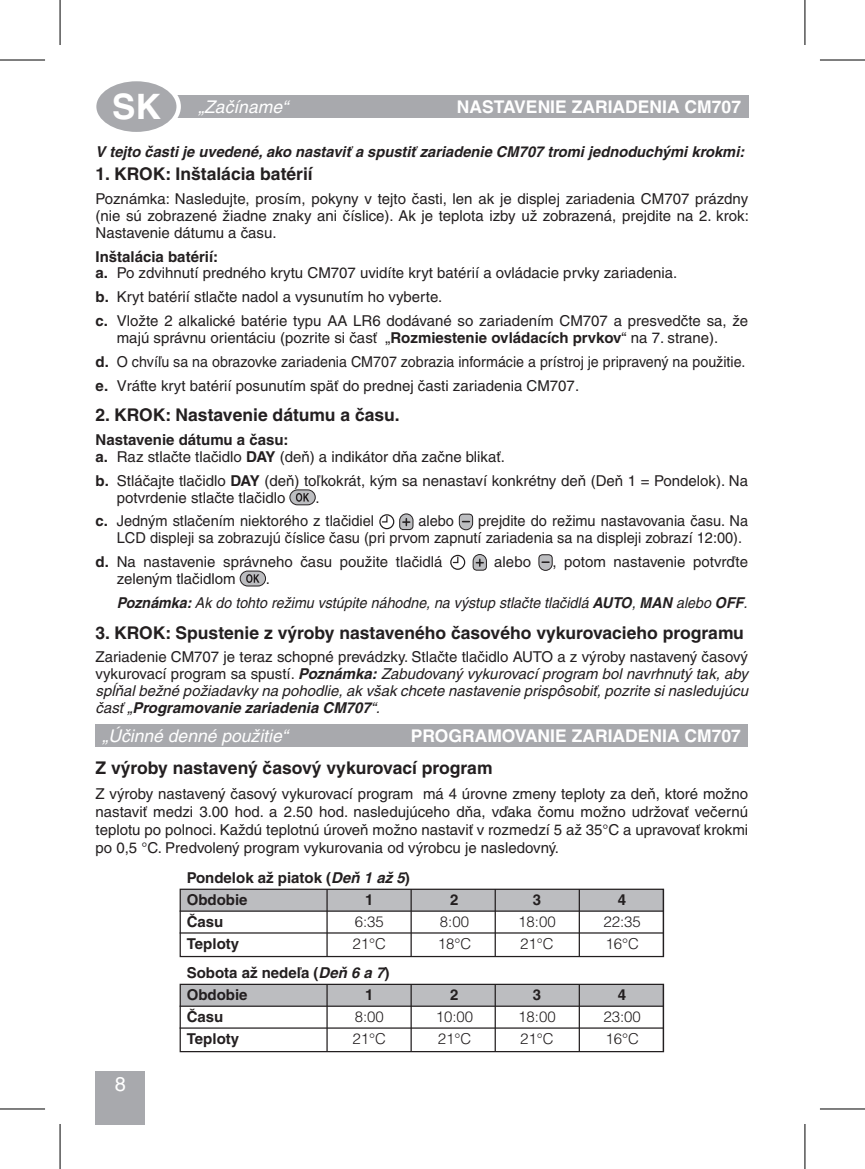
<style>
.page{position:relative;width:865px;height:1169px;background:#fff}
.page>*{position:absolute;margin:0;border:0;box-sizing:border-box;transform-origin:0 0}
.t1{font:20px "Helvetica LT Std";color:#fff}
.t2{font:700 17.5px "Helvetica CE";color:#231f20}
.t3{font:700 17.5px "Helvetica CE";color:#fff}
.t4{font:italic 17.5px "Helvetica CE";color:#fff}
.t5{font:15px/16.8px "Helvetica CE";color:#231f20}
.t6{font:italic 15px/16.8px "Helvetica CE";color:#231f20;text-align:justify}
.t7{font:700 15px/22px "Helvetica CE";color:#231f20}
.t8{font:italic 15px/23.8px "Helvetica CE";color:#231f20;scale:.95 1}
.t9{font:italic 700 15px "Helvetica CE";color:#231f20}
.t10{font:300 15px "Helvetica LT Std";color:#231f20}
.t11{font:700 15px "Helvetica LT Std";color:#231f20}
.s1{font-family:"Helvetica LT Std";font-weight:700;font-style:normal;font-size:35px}
.s2{font-weight:700}
.s3{font-style:normal}
.s4{font-style:italic}
</style>
<div class="page">
<div style="left:95px;top:1072px;width:50px;height:53px;background:#a8a9ad"></div>
<div style="left:163px;top:95px;width:584px;height:23px;background:#a8a9ad"></div>
<div style="left:94px;top:79px;width:85px;height:55px;background:#a8a9ad;border-radius:50%"></div>
<div style="left:92px;top:77px;width:89px;height:59px;border:4px solid #fff;border-radius:50%"></div>
<svg style="left:289px;top:489px;width:27px;height:16px"></svg>
<div style="left:379px;top:514px;width:15px;height:15px;border:1px solid #231f20;border-radius:50%"></div>
<svg style="left:381px;top:515px;width:7px;height:8px"></svg>
<svg style="left:399px;top:513px;width:14px;height:17px"></svg>
<svg style="left:458px;top:514px;width:15px;height:16px"></svg>
<div style="left:450px;top:555px;width:15px;height:15px;border:1px solid #231f20;border-radius:50%"></div>
<svg style="left:452px;top:556px;width:7px;height:8px"></svg>
<svg style="left:472px;top:554px;width:14px;height:16px"></svg>
<svg style="left:538px;top:555px;width:14px;height:16px"></svg>
<svg style="left:239px;top:570px;width:27px;height:17px"></svg>
<div style="left:95px;top:724px;width:652px;height:23px;background:#a8a9ad"></div>
<div style="left:180px;top:889px;width:482px;height:21px;background:#bcbdc0"></div>
<div style="left:179px;top:889px;width:484px;height:68px;border:1px solid #231f20"></div>
<hr style="left:179px;top:910px;width:484px;height:2px;background:#231f20">
<hr style="left:179px;top:932px;width:484px;height:1px;background:#231f20">
<hr style="left:326px;top:889px;width:1px;height:67px;background:#231f20">
<hr style="left:410px;top:889px;width:1px;height:67px;background:#231f20">
<hr style="left:494px;top:889px;width:1px;height:67px;background:#231f20">
<hr style="left:578px;top:889px;width:1px;height:67px;background:#231f20">
<hr style="left:662px;top:889px;width:1px;height:67px;background:#231f20">
<div style="left:180px;top:984px;width:482px;height:21px;background:#bcbdc0"></div>
<div style="left:179px;top:984px;width:484px;height:68px;border:1px solid #231f20"></div>
<hr style="left:179px;top:1005px;width:484px;height:2px;background:#231f20">
<hr style="left:179px;top:1027px;width:484px;height:2px;background:#231f20">
<hr style="left:326px;top:984px;width:1px;height:68px;background:#231f20">
<hr style="left:410px;top:984px;width:1px;height:68px;background:#231f20">
<hr style="left:494px;top:984px;width:1px;height:68px;background:#231f20">
<hr style="left:578px;top:984px;width:1px;height:68px;background:#231f20">
<hr style="left:662px;top:984px;width:1px;height:68px;background:#231f20">
<hr style="left:60px;top:0;width:1px;height:45px;background:#000">
<hr style="left:0;top:60px;width:45px;height:1px;background:#000">
<hr style="left:804px;top:0;width:1px;height:45px;background:#000">
<hr style="left:819px;top:60px;width:45px;height:1px;background:#000">
<hr style="left:60px;top:1124px;width:1px;height:45px;background:#000">
<hr style="left:0;top:1108px;width:45px;height:1px;background:#000">
<hr style="left:804px;top:1124px;width:1px;height:45px;background:#000">
<hr style="left:819px;top:1108px;width:45px;height:1px;background:#000">
<p class="t4" style="left:112px;top:97px;width:177px"><span class="s1">SK</span> „Začíname“</p>
<p class="t3" style="left:456px;top:97px;width:285px">NASTAVENIE ZARIADENIA CM707</p>
<p class="t9" style="left:95px;top:143px;width:650px">V tejto časti je uvedené, ako nastaviť a spustiť zariadenie CM707 tromi jednoduchými krokmi:</p>
<p class="t2" style="left:95px;top:164px;width:219px">1. KROK: Inštalácia batérií</p>
<p class="t5" style="left:95px;top:191px;width:654px;text-align:justify">Poznámka: Nasledujte, prosím, pokyny v tejto časti, len ak je displej zariadenia CM707 prázdny (nie sú zobrazené žiadne znaky ani číslice). Ak je teplota izby už zobrazená, prejdite na 2. krok:<br>Nastavenie dátumu a času.</p>
<p class="t5" style="left:95px;top:248px;width:583px"><span class="s2">Inštalácia batérií:<br>a.</span> Po zdvihnutí predného krytu CM707 uvidíte kryt batérií a ovládacie prvky zariadenia.</p>
<p class="t5" style="left:95px;top:285px;width:653px;line-height:23.8px"><span class="s2">b.</span> Kryt batérií stlačte nadol a vysunutím ho vyberte.<br><span class="s2">c.</span> Vložte 2 alkalické batérie typu AA LR6 dodávané so zariadením CM707 a presvedčte sa, že</p>
<p class="t5" style="left:95px;top:326px;width:651px;line-height:23.8px;text-indent:21px">majú správnu orientáciu (pozrite si časť „<span class="s2">Rozmiestenie ovládacích prvkov</span>“ na 7. strane).<br><span class="s2">d.</span> O chvíľu sa na obrazovke zariadenia CM707 zobrazia informácie a prístroj je pripravený na použitie. <span class="s2">e.</span> Vráťte kryt batérií posunutím späť do prednej časti zariadenia CM707.</p>
<p class="t2" style="left:95px;top:405px;width:305px">2. KROK: Nastavenie dátumu a času.</p>
<p class="t5" style="left:95px;top:432px;width:410px"><span class="s2">Nastavenie dátumu a času:<br>a.</span> Raz stlačte tlačidlo <span class="s2">DAY</span> (deň) a indikátor dňa začne blikať.</p>
<p class="t5" style="left:117px;top:472px;width:632px;text-indent:-21px"><span class="s2">b.</span> Stláčajte tlačidlo <span class="s2">DAY</span> (deň) toľkokrát, kým sa nenastaví konkrétny deň (Deň 1 = Pondelok). Na potvrdenie stlačte tlačidlo</p>
<p class="t5" style="left:95px;top:485px;width:280px;line-height:23.8px;text-indent:220px">.<br><span class="s2">c.</span> Jedným stlačením niektorého z tlačidiel</p>
<p class="t5" style="left:117px;top:513px;width:632px;text-indent:361px">prejdite do režimu nastavovania času. Na<br>LCD displeji sa zobrazujú číslice času (pri prvom zapnutí zariadenia sa na displeji zobrazí 12:00).</p>
<p class="t5" style="left:95px;top:553px;width:348px"><span class="s2">d.</span> Na nastavenie správneho času použite tlačidlá</p>
<p class="t5" style="left:494px;top:553px;width:38px">alebo</p>
<p class="t5" style="left:552px;top:553px;width:197px">, potom nastavenie potvrďte</p>
<p class="t5" style="left:117px;top:570px;width:120px">zeleným tlačidlom</p>
<p class="t5" style="left:418px;top:513px;width:37px">alebo</p>
<p class="t8" style="left:117px;top:567px;width:665px;text-indent:149px"><span class="s3">.<br></span><span class="s2">Poznámka:</span> Ak do tohto režimu vstúpite náhodne, na výstup stlačte tlačidlá <span class="s2">AUTO</span>, <span class="s2">MAN</span> alebo <span class="s2">OFF</span>.</p>
<p class="t2" style="left:95px;top:622px;width:649px">3. KROK: Spustenie z výroby nastaveného časového vykurovacieho programu</p>
<p class="t6" style="left:95px;top:649px;width:653px"><span class="s3">Zariadenie CM707 je teraz schopné prevádzky. Stlačte tlačidlo AUTO a z výroby nastavený časový vykurovací program sa spustí.</span> <span class="s2">Poznámka:</span> Zabudovaný vykurovací program bol navrhnutý tak, aby spĺňal bežné požiadavky na pohodlie, ak však chcete nastavenie prispôsobiť, pozrite si nasledujúcu časť „<span class="s2">Programovanie zariadenia CM707</span>“.</p>
<p class="t4" style="left:103px;top:726px;width:186px">„Účinné denné použitie“</p>
<p class="t3" style="left:410px;top:726px;width:331px">PROGRAMOVANIE ZARIADENIA CM707</p>
<p class="t2" style="left:95px;top:757px;width:398px">Z výroby nastavený časový vykurovací program</p>
<p class="t5" style="left:95px;top:785px;width:653px;line-height:18px;text-align:justify">Z výroby nastavený časový vykurovací program má 4 úrovne zmeny teploty za deň, ktoré možno nastaviť medzi 3.00 hod. a 2.50 hod. nasledujúceho dňa, vďaka čomu možno udržovať večernú teplotu po polnoci. Každú teplotnú úroveň možno nastaviť v rozmedzí 5 až 35°C a upravovať krokmi po 0,5 °C. Predvolený program vykurovania od výrobcu je nasledovný.</p>
<p class="t7" style="left:187px;top:867px;width:224px">Pondelok až piatok (<span class="s4">Deň 1 až 5</span>)<br>Obdobie</p>
<p class="t11" style="left:365px;top:891px;width:10px">1</p>
<p class="t11" style="left:450px;top:891px;width:10px">2</p>
<p class="t11" style="left:532px;top:891px;width:10px">3</p>
<p class="t11" style="left:617px;top:891px;width:10px">4</p>
<p class="t7" style="left:187px;top:911px;width:38px">Času</p>
<p class="t10" style="left:354px;top:912px;width:31px">6:35</p>
<p class="t10" style="left:439px;top:912px;width:31px">8:00</p>
<p class="t10" style="left:518px;top:912px;width:39px">18:00</p>
<p class="t10" style="left:603px;top:912px;width:39px">22:35</p>
<p class="t7" style="left:187px;top:933px;width:54px">Teploty</p>
<p class="t10" style="left:352px;top:935px;width:35px">21°C</p>
<p class="t10" style="left:437px;top:935px;width:35px">18°C</p>
<p class="t10" style="left:520px;top:935px;width:35px">21°C</p>
<p class="t10" style="left:605px;top:935px;width:35px">16°C</p>
<p class="t7" style="left:187px;top:962px;width:204px">Sobota až nedeľa (<span class="s4">Deň 6 a 7</span>)<br>Obdobie</p>
<p class="t11" style="left:365px;top:986px;width:10px">1</p>
<p class="t11" style="left:450px;top:986px;width:10px">2</p>
<p class="t11" style="left:532px;top:986px;width:10px">3</p>
<p class="t11" style="left:617px;top:986px;width:10px">4</p>
<h1 class="t1" style="left:115px;top:1072px;width:13px">8</h1>
<p class="t7" style="left:187px;top:1006px;width:38px">Času</p>
<p class="t10" style="left:354px;top:1008px;width:31px">8:00</p>
<p class="t10" style="left:435px;top:1008px;width:39px">10:00</p>
<p class="t10" style="left:518px;top:1008px;width:39px">18:00</p>
<p class="t10" style="left:603px;top:1008px;width:39px">23:00</p>
<p class="t7" style="left:187px;top:1028px;width:54px">Teploty</p>
<p class="t10" style="left:352px;top:1030px;width:35px">21°C</p>
<p class="t10" style="left:437px;top:1030px;width:35px">21°C</p>
<p class="t10" style="left:520px;top:1030px;width:35px">21°C</p>
<p class="t10" style="left:605px;top:1030px;width:35px">16°C</p>
</div>
